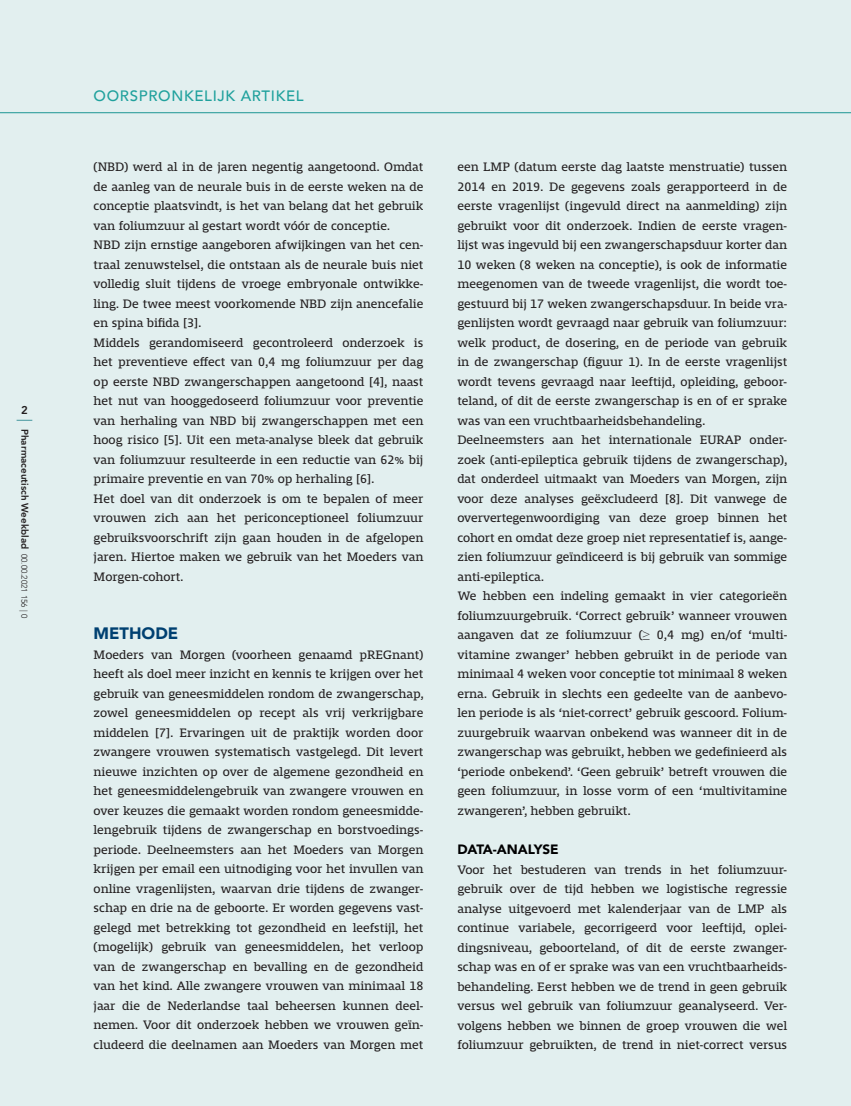
<style>
.page{position:relative;width:851px;height:1106px;background:#fff}
.page>*{position:absolute;margin:0;border:0;box-sizing:border-box;transform-origin:0 0}
.t1{font:900 16.5px "Avenir";color:#004071}
.t2{font:500 15px "Avenir";letter-spacing:.045em;color:#20a19d}
.t3{font:900 13.5px "Avenir";color:#000001}
.t4{font:12.75px/19.5px "Mislab Std";color:#231f20}
.t5{font:800 11.25px "Avenir";color:#231f20}
.t6{font:800 9.75px "Avenir";color:#231f20}
.s1{font-weight:300;font-size:8.25px}
.s2{font-family:"Times New Roman"}
</style>
<div class="page">
<div style="left:0;top:0;width:850px;height:1106px;background:#e2efef"></div>
<svg style="left:17px;top:420px;width:15px;height:1px"></svg>
<hr style="left:0;top:112px;width:850px;height:1px;background:#20a19d">
<p class="t5" style="left:21px;top:401px;width:8px">2</p>
<p class="t6" style="left:32px;top:429px;width:190px;rotate:90deg">Pharmaceutisch Weekblad <span class="s1">00.00.2021 156 | 0</span></p>
<p class="t2" style="left:94px;top:83px;width:211px">OORSPRONKELIJK ARTIKEL</p>
<p class="t4" style="left:94px;top:157px;width:331px">(NBD) werd al in de jaren negentig aangetoond. Omdat de aanleg van de neurale buis in de eerste weken na de conceptie plaatsvindt, is het van belang dat het gebruik van foliumzuur al gestart wordt vóór de conceptie.<br>NBD zijn ernstige aangeboren afwijkingen van het cen&shy;traal zenuwstelsel, die ontstaan als de neurale buis niet volledig sluit tijdens de vroege embryonale ontwikke&shy;ling. De twee meest voorkomende NBD zijn anencefalie en spina bifida [3].<br>Middels gerandomiseerd gecontroleerd onderzoek is het preventieve effect van 0,4 mg foliumzuur per dag op eerste NBD zwangerschappen aangetoond [4], naast het nut van hooggedoseerd foliumzuur voor preventie van herhaling van NBD bij zwangerschappen met een hoog risico [5]. Uit een meta-analyse bleek dat gebruik van foliumzuur resulteerde in een reductie van 62% bij primaire preventie en van 70% op herhaling [6].<br>Het doel van dit onderzoek is om te bepalen of meer vrouwen zich aan het periconceptioneel foliumzuur gebruiksvoorschrift zijn gaan houden in de afgelopen jaren. Hiertoe maken we gebruik van het Moeders van Morgen-cohort.</p>
<p class="t1" style="left:94px;top:619px;width:86px">METHODE</p>
<p class="t4" style="left:94px;top:645px;width:331px;text-align:justify">Moeders van Morgen (voorheen genaamd pREGnant) heeft als doel meer inzicht en kennis te krijgen over het gebruik van geneesmiddelen rondom de zwangerschap, zowel geneesmiddelen op recept als vrij verkrijgbare middelen [7]. Ervaringen uit de praktijk worden door zwangere vrouwen systematisch vastgelegd. Dit levert nieuwe inzichten op over de algemene gezondheid en het geneesmiddelengebruik van zwangere vrouwen en over keuzes die gemaakt worden rondom geneesmidde&shy;lengebruik tijdens de zwangerschap en borstvoedings&shy;periode. Deelneemsters aan het Moeders van Morgen krijgen per email een uitnodiging voor het invullen van online vragenlijsten, waarvan drie tijdens de zwanger&shy;schap en drie na de geboorte. Er worden gegevens vast&shy;gelegd met betrekking tot gezondheid en leefstijl, het (mogelijk) gebruik van geneesmiddelen, het verloop van de zwangerschap en bevalling en de gezondheid van het kind. Alle zwangere vrouwen van minimaal 18 jaar die de Nederlandse taal beheersen kunnen deel&shy;nemen. Voor dit onderzoek hebben we vrouwen geïn&shy;cludeerd die deelnamen aan Moeders van Morgen met</p>
<p class="t4" style="left:457px;top:157px;width:331px">een LMP (datum eerste dag laatste menstruatie) tussen 2014 en 2019. De gegevens zoals gerapporteerd in de eerste vragenlijst (ingevuld direct na aanmelding) zijn gebruikt voor dit onderzoek. Indien de eerste vragen&shy;lijst was ingevuld bij een zwangerschapsduur korter dan 10 weken (8 weken na conceptie), is ook de informatie meegenomen van de tweede vragenlijst, die wordt toe&shy;gestuurd bij 17 weken zwangerschapsduur. In beide vra&shy;genlijsten wordt gevraagd naar gebruik van foliumzuur: welk product, de dosering, en de periode van gebruik in de zwangerschap (figuur 1). In de eerste vragenlijst wordt tevens gevraagd naar leeftijd, opleiding, geboor&shy;teland, of dit de eerste zwangerschap is en of er sprake was van een vruchtbaarheidsbehandeling.<br>Deelneemsters aan het internationale EURAP onder&shy;zoek (anti-epileptica gebruik tijdens de zwangerschap), dat onderdeel uitmaakt van Moeders van Morgen, zijn voor deze analyses geëxcludeerd [8]. Dit vanwege de oververtegenwoordiging van deze groep binnen het cohort en omdat deze groep niet representatief is, aange&shy;zien foliumzuur geïndiceerd is bij gebruik van sommige anti-epileptica.<br>We hebben een indeling gemaakt in vier categorieën foliumzuurgebruik. ‘Correct gebruik’ wanneer vrouwen aangaven dat ze foliumzuur (<span class="s2">≥</span> 0,4 mg) en/of ‘multi&shy;vitamine zwanger’ hebben gebruikt in de periode van minimaal 4 weken voor conceptie tot minimaal 8 weken erna. Gebruik in slechts een gedeelte van de aanbevo&shy;len periode is als ‘niet-correct’ gebruik gescoord. Folium&shy;zuurgebruik waarvan onbekend was wanneer dit in de zwangerschap was gebruikt, hebben we gedefinieerd als ‘periode onbekend’. ‘Geen gebruik’ betreft vrouwen die geen foliumzuur, in losse vorm of een ‘multivitamine zwangeren’, hebben gebruikt.</p>
<p class="t3" style="left:457px;top:837px;width:103px">DATA-ANALYSE</p>
<p class="t4" style="left:457px;top:859px;width:331px;text-align:justify">Voor het bestuderen van trends in het foliumzuur&shy;gebruik over de tijd hebben we logistische regressie analyse uitgevoerd met kalenderjaar van de LMP als continue variabele, gecorrigeerd voor leeftijd, oplei&shy;dingsniveau, geboorteland, of dit de eerste zwanger&shy;schap was en of er sprake was van een vruchtbaarheids&shy;behandeling. Eerst hebben we de trend in geen gebruik versus wel gebruik van foliumzuur geanalyseerd. Ver&shy;volgens hebben we binnen de groep vrouwen die wel foliumzuur gebruikten, de trend in niet-correct versus</p>
</div>
